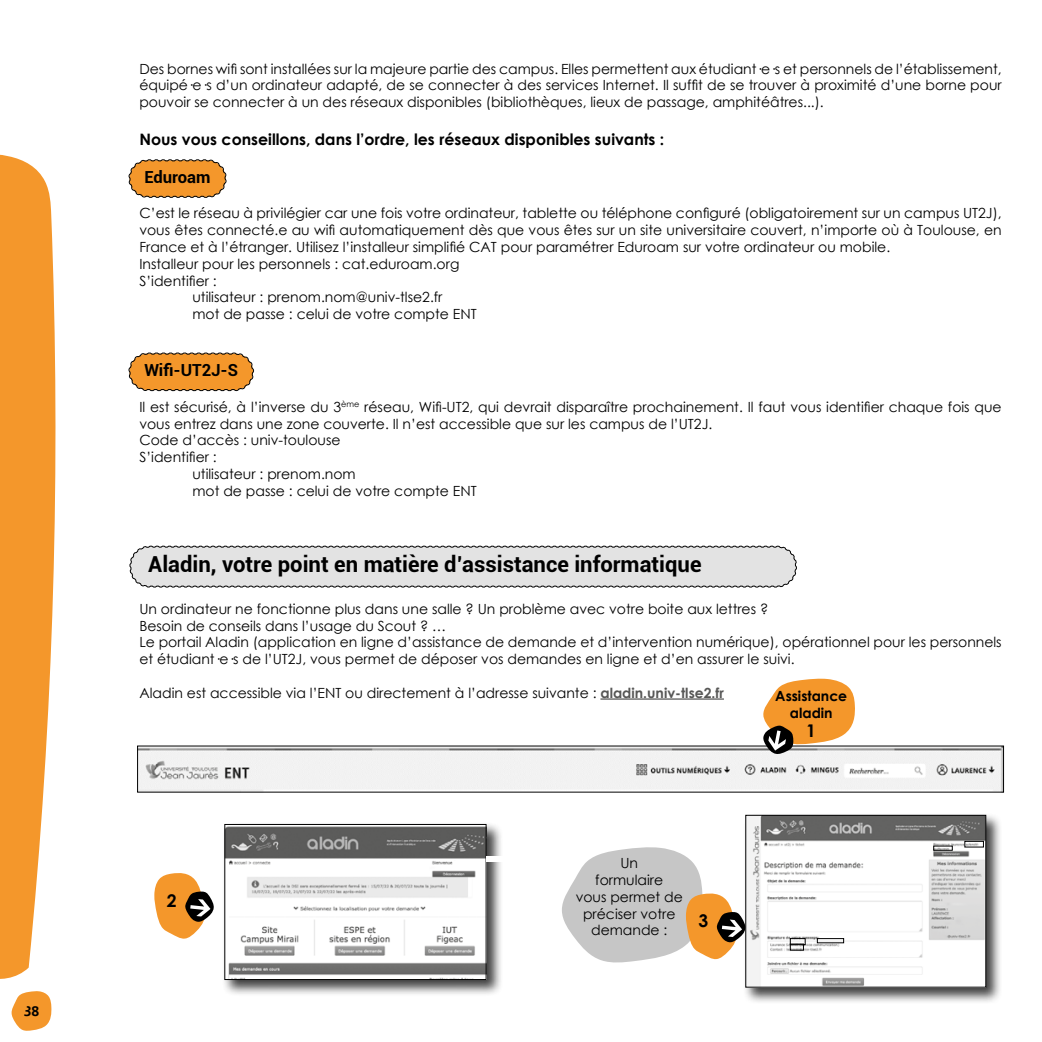
<style>
.page{position:relative;width:1042px;height:1042px;background:#fff}
.page>*{position:absolute;margin:0;border:0;box-sizing:border-box;transform-origin:0 0}
.t1{font:700 22.05px "Roboto";color:#000}
.t2{font:700 17.5px "Century Gothic";color:#000}
.t3{font:700 16.62px "Roboto";color:#000}
.t4{font:700 15.75px "Century Gothic";color:#000}
.t5{font:14px/16.8px "Century Gothic";color:#000;text-align:justify}
.t6{font:700 14px/16.8px "Century Gothic";color:#000;text-align:center}
.t7{font:14px "Josephin";color:#000}
.s1{font-weight:700;color:#575756}
</style>
<div class="page">
<svg style="left:12px;top:991px;width:40px;height:40px"></svg>
<svg style="left:0;top:154px;width:56px;height:825px;background:#f5a64a"></svg>
<img style="left:139px;top:747px;width:863px;height:43px">
<hr style="left:600px;top:698px;width:124px;height:2px;background:#575756">
<svg style="left:129px;top:159px;width:97px;height:39px;background:#e49840"></svg>
<svg style="left:129px;top:352px;width:125px;height:39px;background:#e5973d"></svg>
<svg style="left:130px;top:545px;width:667px;height:43px;background:#d8d8d8"></svg>
<div style="left:743px;top:812px;width:260px;height:192px;background:#000;opacity:.75"></div>
<img style="left:747px;top:817px;width:237px;height:168px">
<div style="left:745px;top:815px;width:241px;height:172px;border:1px solid #000"></div>
<div style="left:964px;top:841px;width:20px;height:6px;border:1px solid #000"></div>
<div style="left:790px;top:943px;width:14px;height:7px;border:1px solid #000"></div>
<div style="left:817px;top:938px;width:27px;height:5px;border:1px solid #000"></div>
<div style="left:790px;top:938px;width:15px;height:7px;border:1px solid #000"></div>
<div style="left:222px;top:821px;width:281px;height:175px;background:#000;opacity:.75"></div>
<img style="left:226px;top:826px;width:258px;height:152px">
<div style="left:224px;top:824px;width:262px;height:156px;border:1px solid #000"></div>
<div style="left:486px;top:856px;width:17px;height:5px;background:#fff"></div>
<div style="left:453px;top:861px;width:22px;height:6px;background:#fff"></div>
<svg style="left:763px;top:678px;width:92px;height:76px"></svg>
<svg style="left:154px;top:873px;width:60px;height:66px"></svg>
<svg style="left:562px;top:846px;width:183px;height:118px"></svg>
<p class="t7" style="left:24px;top:1003px;width:17px">38</p>
<p class="t5" style="left:139px;top:60px;width:864px">Des bornes wifi sont installées sur la majeure partie des campus. Elles permettent aux étudiant·e·s et personnels de l’établissement, équipé·e·s d’un ordinateur adapté, de se connecter à des services Internet. Il suffit de se trouver à proximité d’une borne pour pouvoir se connecter à un des réseaux disponibles (bibliothèques, lieux de passage, amphitéâtres...).</p>
<p class="t4" style="left:139px;top:129px;width:526px">Nous vous conseillons, dans l’ordre, les réseaux disponibles suivants :</p>
<p class="t3" style="left:144px;top:165px;width:68px">Eduroam</p>
<p class="t5" style="left:139px;top:205px;width:864px">C’est le réseau à privilégier car une fois votre ordinateur, tablette ou téléphone configuré (obligatoirement sur un campus UT2J),</p>
<p class="t5" style="left:139px;top:222px;width:864px">vous êtes connecté.e au wifi automatiquement dès que vous êtes sur un site universitaire couvert, n’importe où à Toulouse, en</p>
<p class="t5" style="left:139px;top:238px;width:752px">France et à l’étranger. Utilisez l’installeur simplifié CAT pour paramétrer Eduroam sur votre ordinateur ou mobile.</p>
<p class="t5" style="left:139px;top:255px;width:321px">Installeur pour les personnels : cat.eduroam.org</p>
<p class="t5" style="left:139px;top:272px;width:79px">S’identifier :</p>
<p class="t5" style="left:192px;top:289px;width:251px">utilisateur : prenom.nom@univ-tlse2.fr</p>
<p class="t5" style="left:192px;top:306px;width:286px">mot de passe : celui de votre compte ENT</p>
<p class="t3" style="left:144px;top:358px;width:95px">Wifi-UT2J-S</p>
<p class="t5" style="left:139px;top:398px;width:864px">Il est sécurisé, à l’inverse du 3<sup>ème</sup> réseau, Wifi-UT2, qui devrait disparaître prochainement. Il faut vous identifier chaque fois que</p>
<p class="t5" style="left:139px;top:415px;width:574px">vous entrez dans une zone couverte. Il n’est accessible que sur les campus de l’UT2J.</p>
<p class="t5" style="left:139px;top:432px;width:203px">Code d’accès : univ-toulouse</p>
<p class="t5" style="left:139px;top:448px;width:79px">S’identifier :</p>
<p class="t5" style="left:192px;top:465px;width:165px">utilisateur : prenom.nom</p>
<p class="t5" style="left:192px;top:482px;width:286px">mot de passe : celui de votre compte ENT</p>
<h1 class="t1" style="left:148px;top:549px;width:555px">Aladin, votre point en matière d’assistance informatique</h1>
<p class="t5" style="left:139px;top:600px;width:864px;text-align:left">Un ordinateur ne fonctionne plus dans une salle ? Un problème avec votre boite aux lettres ?<br>Besoin de conseils dans l’usage du Scout ? …<br>Le portail Aladin (application en ligne d’assistance de demande et d’intervention numérique), opérationnel pour les personnels et étudiant·e·s de l’UT2J, vous permet de déposer vos demandes en ligne et d’en assurer le suivi.</p>
<p class="t5" style="left:139px;top:684px;width:586px">Aladin est accessible via l’ENT ou directement à l’adresse suivante : <span class="s1">aladin.univ-tlse2.fr</span></p>
<p class="t6" style="left:775px;top:687px;width:73px">Assistance aladin</p>
<p class="t2" style="left:167px;top:889px;width:11px">2</p>
<p class="t5" style="left:576px;top:854px;width:109px;text-align:center">Un<br>formulaire<br>vous permet de préciser votre demande :</p>
<p class="t2" style="left:698px;top:910px;width:11px">3</p>
<p class="t2" style="left:806px;top:719px;width:11px">1</p>
</div>
